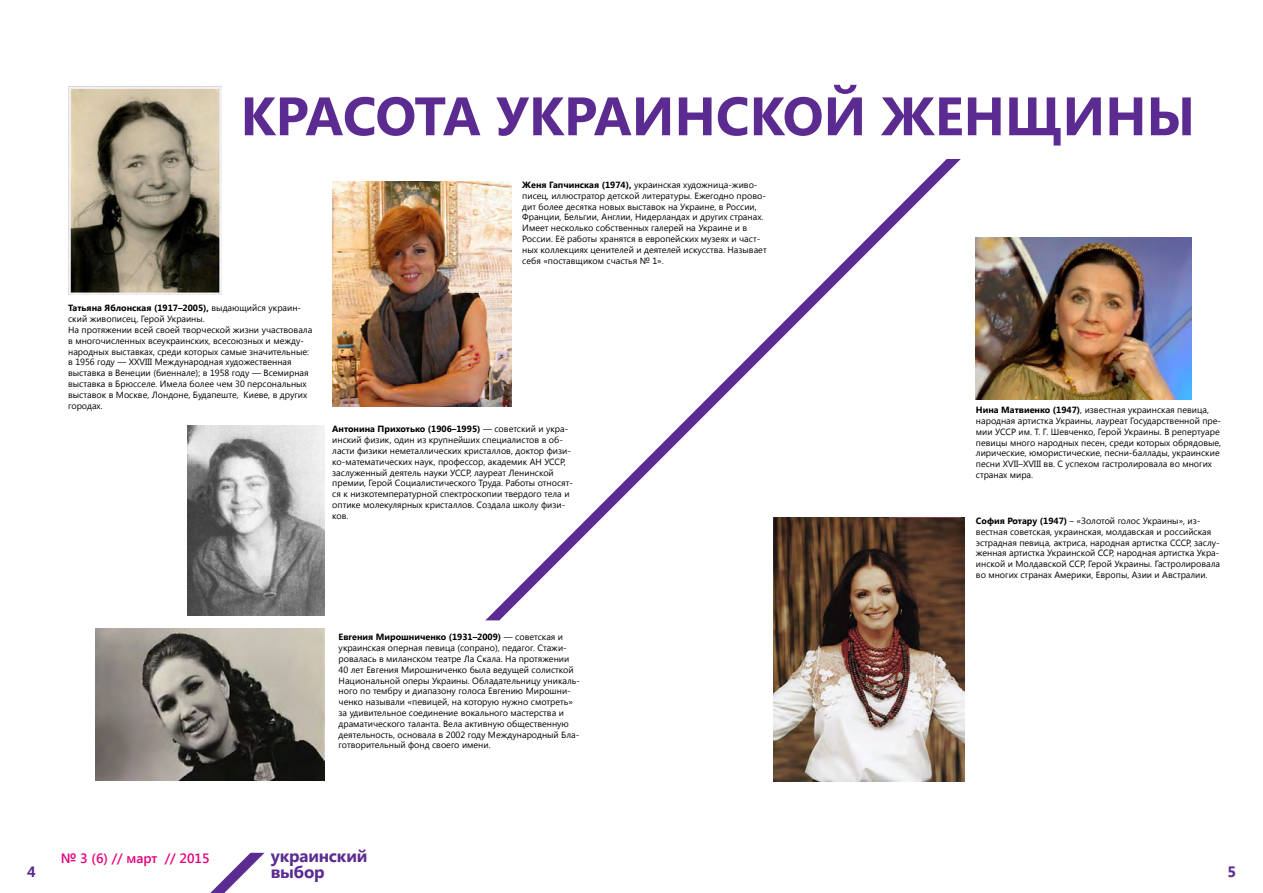
<style>
.page{position:relative;width:1263px;height:893px;background:#fff}
.page>*{position:absolute;margin:0;border:0;box-sizing:border-box;transform-origin:0 0}
.t1{font:700 54px "Segoe UI";color:#5b2b91}
.t2{font:700 16.95px/16px "Segoe UI";letter-spacing:-.01em;color:#5b2c91}
.t3{font:700 15px "Segoe UI";color:#5b2b91}
.t4{font:600 13.5px "Segoe UI";color:#e6007d}
.t5{font:9px/10.8px "Segoe UI";color:#000}
.s1{font-weight:700}
</style>
<div class="page">
<svg style="left:210px;top:853px;width:54px;height:40px"></svg>
<svg style="left:486px;top:159px;width:475px;height:461px"></svg>
<img style="left:68px;top:87px;width:153px;height:208px">
<img style="left:332px;top:181px;width:180px;height:226px">
<img style="left:187px;top:426px;width:138px;height:189px">
<img style="left:96px;top:628px;width:228px;height:153px">
<img style="left:976px;top:237px;width:216px;height:162px">
<img style="left:773px;top:517px;width:192px;height:264px">
<h1 class="t1" style="left:240px;top:78px;width:956px">КРАСОТА УКРАИНСКОЙ ЖЕНЩИНЫ</h1>
<p class="t5" style="left:68px;top:302px;width:246px"><span class="s1">Татьяна Яблонская (1917–2005),</span> выдающийся украин&shy;ский живописец, Герой Украины.<br>На протяжении всей своей творческой жизни участвовала в многочисленных всеукраинских, всесоюзных и между&shy;народных выставках, среди которых самые значительные: в 1956 году — XXVIII Международная художественная выставка в Венеции (биеннале); в 1958 году — Всемирная выставка в Брюсселе. Имела более чем 30 персональных выставок в Москве, Лондоне, Будапеште, Киеве, в других городах.</p>
<p class="t5" style="left:522px;top:179px;width:246px"><span class="s1">Женя Гапчинская (1974),</span> украинская художница-живо&shy;писец, иллюстратор детской литературы. Ежегодно прово&shy;дит более десятка новых выставок на Украине, в России, Франции, Бельгии, Англии, Нидерландах и других странах.<br>Имеет несколько собственных галерей на Украине и в России. Её работы хранятся в европейских музеях и част&shy;ных коллекциях ценителей и деятелей искусства. Называет себя «поставщиком счастья № 1».</p>
<p class="t5" style="left:332px;top:423px;width:242px"><span class="s1">Антонина Прихотько (1906–1995)</span> — советский и укра&shy;инский физик, один из крупнейших специалистов в об&shy;ласти физики неметаллических кристаллов, доктор физи&shy;ко-математических наук, профессор, академик АН УССР, заслуженный деятель науки УССР, лауреат Ленинской премии, Герой Социалистического Труда. Работы относят&shy;ся к низкотемпературной спектроскопии твердого тела и оптике молекулярных кристаллов. Создала школу физи&shy;ков.</p>
<p class="t5" style="left:339px;top:631px;width:243px"><span class="s1">Евгения Мирошниченко (1931–2009)</span> — советская и украинская оперная певица (сопрано), педагог. Стажи&shy;ровалась в миланском театре Ла Скала. На протяжении 40 лет Евгения Мирошниченко была ведущей солисткой Национальной оперы Украины. Обладательницу уникаль&shy;ного по тембру и диапазону голоса Евгению Мирошни&shy;ченко называли «певицей, на которую нужно смотреть» за удивительное соединение вокального мастерства и драматического таланта. Вела активную общественную деятельность, основала в 2002 году Международный Бла&shy;готворительный фонд своего имени.</p>
<p class="t5" style="left:976px;top:404px;width:247px"><span class="s1">Нина Матвиенко (1947)</span>, известная украинская певица, народная артистка Украины, лауреат Государственной пре&shy;мии УССР им. Т. Г. Шевченко, Герой Украины. В репертуаре певицы много народных песен, среди которых обрядовые, лирические, юмористические, песни-баллады, украинские песни XVII–XVIII вв. С успехом гастролировала во многих странах мира.</p>
<p class="t5" style="left:976px;top:515px;width:246px"><span class="s1">София Ротару (1947)</span> – «Золотой голос Украины», из&shy;вестная советская, украинская, молдавская и российская эстрадная певица, актриса, народная артистка СССР, заслу&shy;женная артистка Украинской ССР, народная артистка Укра&shy;инской и Молдавской ССР, Герой Украины. Гастролировала во многих странах Америки, Европы, Азии и Австралии.</p>
<h2 class="t2" style="left:271px;top:847px;width:98px">украинский выбор</h2>
<h3 class="t4" style="left:61px;top:848px;width:150px">№ 3 (6) // март // 2015</h3>
<h3 class="t3" style="left:27px;top:861px;width:10px">4</h3>
<h3 class="t3" style="left:1227px;top:861px;width:10px">5</h3>
</div>
